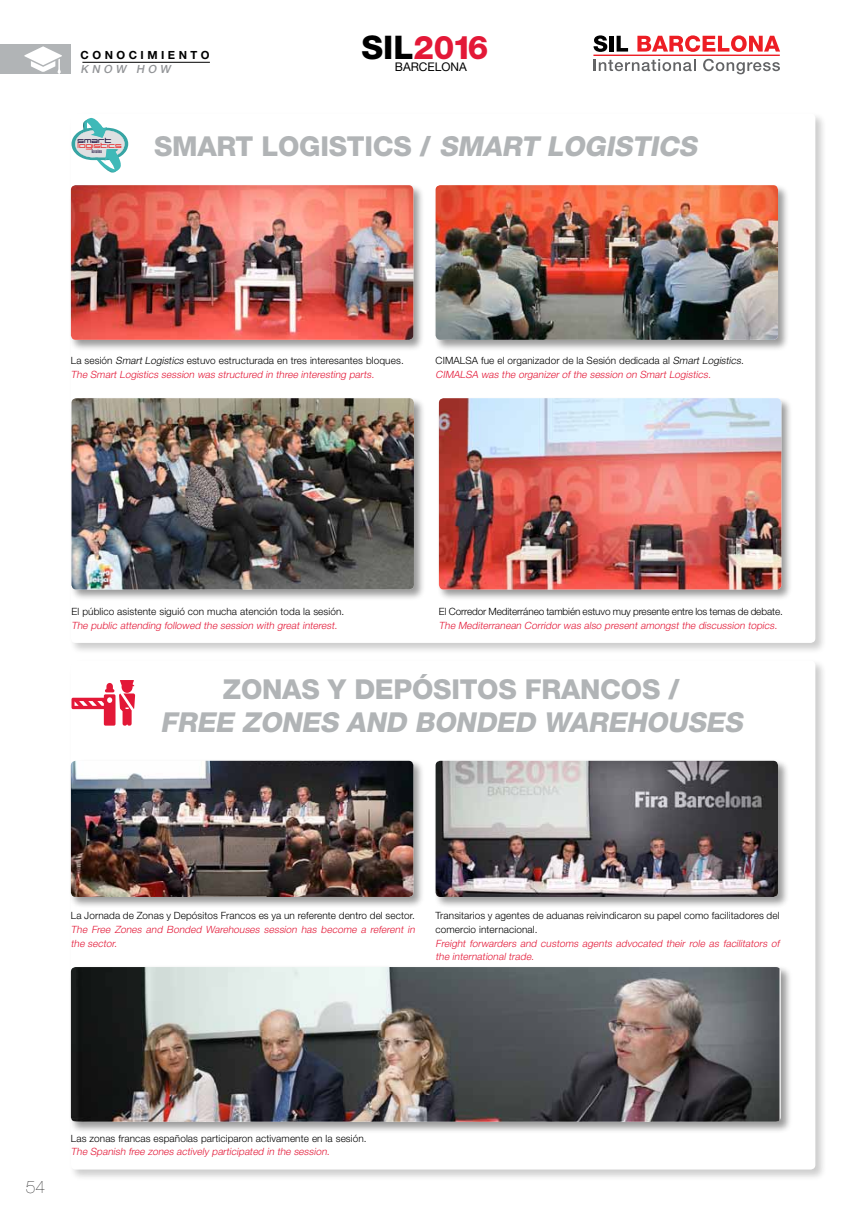
<style>
.page{position:relative;width:851px;height:1205px;background:#fff}
.page>*{position:absolute;margin:0;border:0;box-sizing:border-box;transform-origin:0 0}
.t1{font:800 32.62px "Helvetica Neue";color:#e31837}
.t2{font:800 27.5px "Helvetica Neue";letter-spacing:-.01em;color:#b1b4b6}
.t3{font:italic 800 27.5px "Helvetica Neue";letter-spacing:.13em;color:#b1b4b6}
.t4{font:200 17.5px "Helvetica Neue";color:#000}
.t5{font:12px "Helvetica Neue";color:#000}
.t6{font:700 11.25px "Helvetica Neue";letter-spacing:.31em;color:#000}
.t7{font:italic 500 11.25px "Helvetica Neue";color:#939598}
.t8{font:italic 300 10px/13.8px "Helvetica Neue";color:#e31837}
.t9{font:300 10px/13.8px "Helvetica Neue";letter-spacing:.01em;color:#000}
.t10{font:300 10px "Helvetica Neue";letter-spacing:-.01em;color:#000}
.t11{font:6.62px "Large 9 Normal";color:#e92627}
.t12{font:6.62px "Large 9 Normal";color:#160737}
.t13{font:4.25px "Steelfish Rg";color:#160737}
.s1{color:#000}
.s2{font-style:italic}
.s3{font-style:normal;color:#000}
</style>
<div class="page">
<svg style="left:593px;top:35px;width:14px;height:17px"></svg>
<hr style="left:609px;top:36px;width:4px;height:16px;background:#000">
<svg style="left:616px;top:36px;width:12px;height:16px"></svg>
<svg style="left:637px;top:35px;width:143px;height:17px"></svg>
<svg style="left:593px;top:59px;width:102px;height:12px"></svg>
<svg style="left:703px;top:59px;width:76px;height:15px"></svg>
<hr style="left:593px;top:55px;width:186px;height:1px;background:#ed1d24">
<div style="left:69px;top:112px;width:758px;height:543px;background:#000;opacity:.2"></div>
<div style="left:71px;top:113px;width:744px;height:530px;background:#fff;border-radius:5px"></div>
<div style="left:433px;top:183px;width:356px;height:169px;background:#000;opacity:.4"></div>
<img style="left:435px;top:185px;width:342px;height:155px">
<div style="left:69px;top:183px;width:356px;height:169px;background:#000;opacity:.4"></div>
<img style="left:71px;top:185px;width:342px;height:155px">
<div style="left:70px;top:396px;width:356px;height:205px;background:#000;opacity:.4"></div>
<img style="left:71px;top:398px;width:343px;height:191px">
<div style="left:437px;top:396px;width:356px;height:205px;background:#000;opacity:.4"></div>
<img style="left:439px;top:398px;width:342px;height:191px">
<div style="left:69px;top:659px;width:758px;height:522px;background:#000;opacity:.2"></div>
<div style="left:71px;top:660px;width:744px;height:509px;background:#fff;border-radius:5px"></div>
<div style="left:433px;top:759px;width:356px;height:150px;background:#000;opacity:.4"></div>
<img style="left:435px;top:761px;width:342px;height:136px">
<div style="left:69px;top:759px;width:356px;height:150px;background:#000;opacity:.4"></div>
<img style="left:71px;top:761px;width:342px;height:136px">
<div style="left:69px;top:965px;width:723px;height:168px;background:#000;opacity:.4"></div>
<img style="left:71px;top:967px;width:708px;height:154px">
<svg style="left:71px;top:118px;width:57px;height:55px"></svg>
<svg style="left:71px;top:680px;width:64px;height:45px"></svg>
<hr style="left:82px;top:62px;width:128px;height:1px;background:#000">
<div style="left:0;top:45px;width:71px;height:29px;background:#b1b4b6"></div>
<svg style="left:24px;top:46px;width:38px;height:28px"></svg>
<p class="t6" style="left:81px;top:48px;width:130px">CONOCIMIENTO</p>
<p class="t7" style="left:81px;top:62px;width:94px">KNOW HOW</p>
<h1 class="t1" style="left:361px;top:28px;width:128px"><span class="s1">SIL</span>2016</h1>
<p class="t5" style="left:395px;top:59px;width:74px">BARCELONA</p>
<p class="t12" style="left:78px;top:138px;width:35px">SMART</p>
<p class="t11" style="left:78px;top:143px;width:46px">LOGISTICS</p>
<p class="t13" style="left:92px;top:149px;width:12px">Barcelona</p>
<h2 class="t2" style="left:154px;top:130px;width:541px">SMART LO GIS TICS / <span class="s2">SMART LOGISTICS</span></h2>
<p class="t8" style="left:71px;top:353px;width:334px"><span class="s3">La sesión</span> <span class="s1">Smart Logistics</span> <span class="s3">estuvo estructurada en tres interesantes bloques.<br></span>The Smart Logistics session was structured in three interesting parts.</p>
<p class="t8" style="left:435px;top:353px;width:310px"><span class="s3">CIMALSA fue el organizador de la Sesión dedicada al</span> <span class="s1">Smart Logistics</span><span class="s3">.<br></span>CIMALSA was the organizer of the session on Smart Logistics.</p>
<p class="t9" style="left:71px;top:604px;width:274px">El público asistente siguió con mucha atención toda la sesión.</p>
<p class="t8" style="left:71px;top:618px;width:269px">The public attending followed the session with great interest.</p>
<p class="t10" style="left:439px;top:605px;width:345px">El Corredor Mediterráneo también estuvo muy presente entre los temas de debate.</p>
<p class="t8" style="left:439px;top:618px;width:342px">The Mediterranean Corridor was also present amongst the discussion topics.</p>
<h2 class="t2" style="left:223px;top:673px;width:458px">ZO NAS Y DEPÓSITOS FRANCOS /</h2>
<h2 class="t3" style="left:160px;top:706px;width:580px">FREE ZONES AND BONDED WAREHOUSES</h2>
<p class="t9" style="left:71px;top:908px;width:345px">La Jornada de Zonas y Depósitos Francos es ya un referente dentro del sector.</p>
<p class="t8" style="left:71px;top:922px;width:347px">The Free Zones and Bonded Warehouses session has become a referent in the sector.</p>
<p class="t9" style="left:435px;top:908px;width:345px">Transitarios y agentes de aduanas reivindicaron su papel como facilitadores del comercio internacional.</p>
<p class="t8" style="left:435px;top:936px;width:347px">Freight forwarders and customs agents advocated their role as facilitators of the international trade.</p>
<h3 class="t4" style="left:26px;top:1176px;width:21px">54</h3>
<p class="t9" style="left:71px;top:1131px;width:297px">Las zonas francas españolas participaron activamente en la sesión.</p>
<p class="t8" style="left:71px;top:1144px;width:262px">The Spanish free zones actively participated in the session.</p>
</div>
